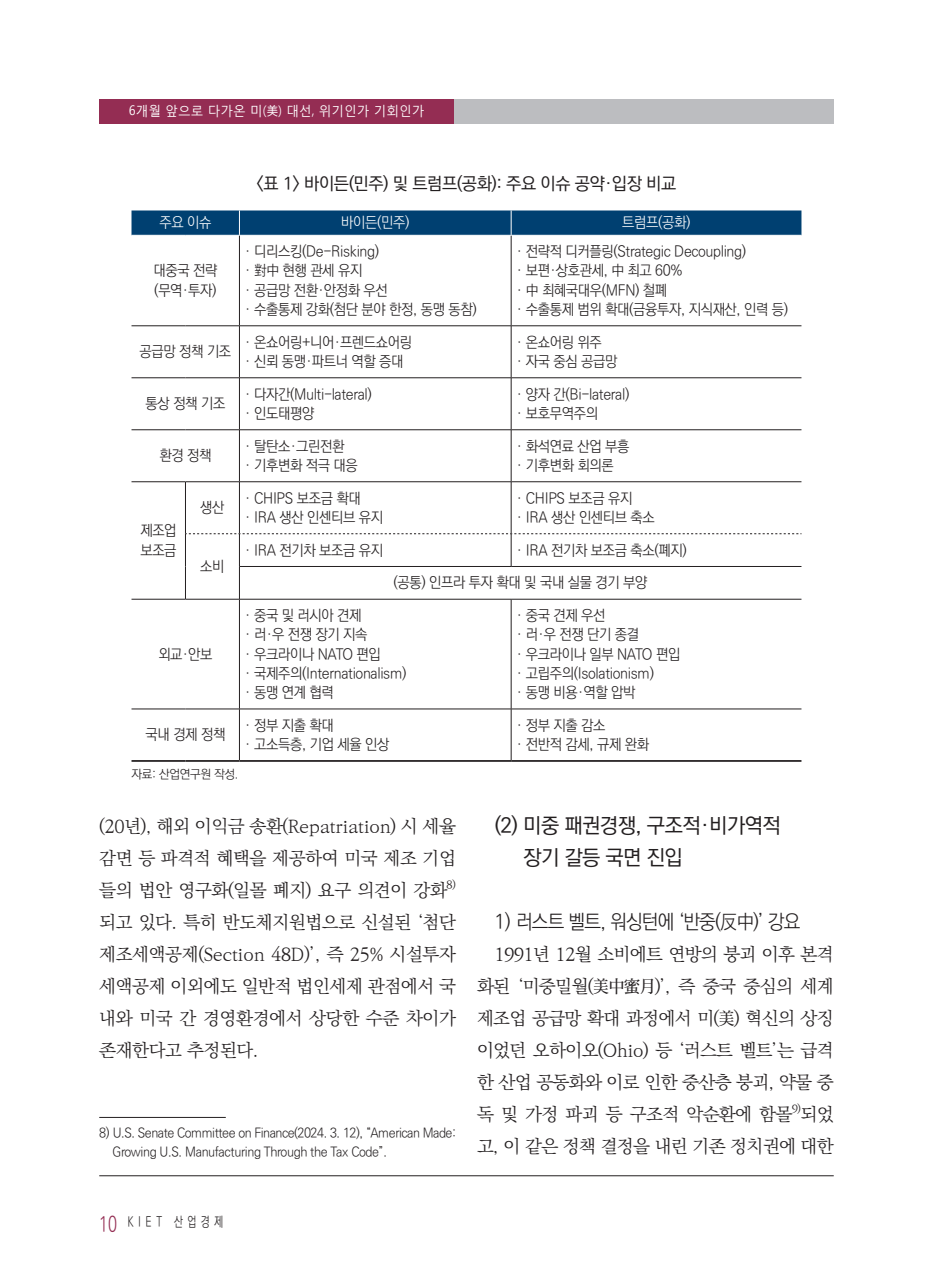
<style>
.page{position:relative;width:933px;height:1275px;background:#fff}
.page>*{position:absolute;margin:0;border:0;box-sizing:border-box;transform-origin:0 0}
._1_제목{font:21px/32px "Ko Pub Dotum PM";letter-spacing:-.025em;color:#231f20}
._1_제목-2{font:20.12px "Ko Pub Dotum PL";letter-spacing:-.04em;color:#231f20;scale:.95 1}
.본문명조{font:18.03px/32px "Ko Pub Batang PL";letter-spacing:-.025em;color:#231f20;text-align:justify}
.표-제목{font:17.5px "Ko Pub Dotum PM";letter-spacing:-.025em;color:#231f20}
.표내용{font:14.88px/19.2px "Ko Pub Dotum PL";letter-spacing:-.025em;color:#231f20;scale:.95 1}
.표-상단{font:14.88px "Ko Pub Dotum PL";letter-spacing:-.025em;color:#fff;scale:.95 1}
.t1{font:13.65px "Ko Pub Dotum PL";letter-spacing:.44em;color:#231f20;scale:.75 1}
.t2{font:13.3px "Malgun Gothic";color:#fff;scale:.95 1}
.각주{font:13.12px/19.2px "Ko Pub Dotum PL";letter-spacing:-.04em;color:#231f20;scale:.95 1}
.자료{font:12.25px "Ko Pub Dotum PL";letter-spacing:-.025em;color:#231f20}
.s1{font-family:"Ko Pub Dotum PM"}
.s2{font-size:21px;color:#942d53}
</style>
<div class="page">
<div style="left:99px;top:99px;width:734px;height:25px;background:#bcbdc0"></div>
<hr style="left:99px;top:1175px;width:734px;height:1px;background:#231f20">
<div style="left:99px;top:99px;width:355px;height:25px;background:#942d53"></div>
<hr style="left:99px;top:1117px;width:127px;height:1px;background:#231f20">
<svg style="left:131px;top:210px;width:670px;height:25px;background:#084675"></svg>
<hr style="left:239px;top:534px;width:1px;height:32px;background:#231f20">
<hr style="left:511px;top:534px;width:1px;height:32px;background:#231f20">
<hr style="left:239px;top:566px;width:272px;height:1px;background:#231f20">
<hr style="left:239px;top:567px;width:1px;height:32px;background:#231f20">
<hr style="left:511px;top:566px;width:290px;height:1px;background:#231f20">
<hr style="left:239px;top:236px;width:1px;height:90px;background:#231f20">
<hr style="left:511px;top:236px;width:1px;height:90px;background:#231f20">
<hr style="left:131px;top:325px;width:54px;height:1px;background:#231f20">
<hr style="left:185px;top:325px;width:54px;height:1px;background:#231f20">
<hr style="left:239px;top:325px;width:272px;height:1px;background:#231f20">
<hr style="left:239px;top:326px;width:1px;height:51px;background:#231f20">
<hr style="left:511px;top:325px;width:290px;height:1px;background:#231f20">
<hr style="left:511px;top:326px;width:1px;height:51px;background:#231f20">
<hr style="left:131px;top:377px;width:54px;height:1px;background:#231f20">
<hr style="left:185px;top:377px;width:54px;height:1px;background:#231f20">
<hr style="left:239px;top:377px;width:272px;height:1px;background:#231f20">
<hr style="left:239px;top:378px;width:1px;height:51px;background:#231f20">
<hr style="left:511px;top:377px;width:290px;height:1px;background:#231f20">
<hr style="left:511px;top:378px;width:1px;height:51px;background:#231f20">
<hr style="left:131px;top:429px;width:54px;height:1px;background:#231f20">
<hr style="left:185px;top:429px;width:54px;height:1px;background:#231f20">
<hr style="left:131px;top:481px;width:54px;height:1px;background:#231f20">
<hr style="left:185px;top:481px;width:54px;height:1px;background:#231f20">
<hr style="left:239px;top:429px;width:272px;height:1px;background:#231f20">
<hr style="left:239px;top:430px;width:1px;height:51px;background:#231f20">
<hr style="left:511px;top:429px;width:290px;height:1px;background:#231f20">
<hr style="left:511px;top:430px;width:1px;height:51px;background:#231f20">
<hr style="left:239px;top:481px;width:272px;height:1px;background:#231f20">
<hr style="left:239px;top:482px;width:1px;height:51px;background:#231f20">
<hr style="left:511px;top:481px;width:290px;height:1px;background:#231f20">
<hr style="left:511px;top:482px;width:1px;height:51px;background:#231f20">
<hr style="left:131px;top:599px;width:54px;height:1px;background:#231f20">
<hr style="left:185px;top:599px;width:54px;height:1px;background:#231f20">
<hr style="left:239px;top:599px;width:272px;height:1px;background:#231f20">
<hr style="left:239px;top:599px;width:1px;height:110px;background:#231f20">
<hr style="left:511px;top:599px;width:290px;height:1px;background:#231f20">
<hr style="left:511px;top:599px;width:1px;height:110px;background:#231f20">
<hr style="left:131px;top:709px;width:54px;height:1px;background:#231f20">
<hr style="left:185px;top:709px;width:54px;height:1px;background:#231f20">
<hr style="left:239px;top:709px;width:272px;height:1px;background:#231f20">
<hr style="left:239px;top:709px;width:1px;height:51px;background:#231f20">
<hr style="left:511px;top:709px;width:290px;height:1px;background:#231f20">
<hr style="left:511px;top:709px;width:1px;height:51px;background:#231f20">
<hr style="left:131px;top:760px;width:54px;height:2px;background:#231f20">
<hr style="left:185px;top:760px;width:54px;height:2px;background:#231f20">
<hr style="left:239px;top:760px;width:272px;height:2px;background:#231f20">
<hr style="left:511px;top:760px;width:290px;height:2px;background:#231f20">
<svg style="left:186px;top:533px;width:615px;height:1px"></svg>
<hr style="left:185px;top:482px;width:1px;height:52px;background:#231f20">
<hr style="left:185px;top:534px;width:1px;height:32px;background:#231f20">
<hr style="left:185px;top:566px;width:1px;height:33px;background:#231f20">
<p class="t2" style="left:129px;top:103px;width:313px">6개월 앞으로 다가온 미(<span class="s1">美</span>) 대선, 위기인가 기회인가</p>
<p class="표-제목" style="left:257px;top:175px;width:421px">&lt;표 1&gt; 바이든(민주) 및 트럼프(공화): 주요 이슈 공약·입장 비교</p>
<p class="표-상단" style="left:159px;top:215px;width:56px">주요 이슈</p>
<p class="표-상단" style="left:341px;top:215px;width:73px">바이든(민주)</p>
<p class="표-상단" style="left:622px;top:215px;width:73px">트럼프(공화)</p>
<p class="표내용" style="left:153px;top:262px;width:69px">대중국 전략</p>
<p class="표내용" style="left:154px;top:281px;width:67px">(무역·투자)</p>
<p class="표내용" style="left:244px;top:243px;width:143px">· 디리스킹(De-Risking)</p>
<p class="표내용" style="left:244px;top:262px;width:126px">· 對中 현행 관세 유지</p>
<p class="표내용" style="left:244px;top:281px;width:152px">· 공급망 전환·안정화 우선</p>
<p class="표내용" style="left:244px;top:300px;width:246px">· 수출통제 강화(첨단 분야 한정, 동맹 동참)</p>
<p class="표내용" style="left:516px;top:243px;width:244px">· 전략적 디커플링(Strategic Decoupling)</p>
<p class="표내용" style="left:516px;top:262px;width:177px">· 보편·상호관세, 中 최고 60%</p>
<p class="표내용" style="left:516px;top:281px;width:160px">· 中 최혜국대우(MFN) 철폐</p>
<p class="표내용" style="left:516px;top:300px;width:288px">· 수출통제 범위 확대(금융투자, 지식재산, 인력 등)</p>
<p class="표내용" style="left:140px;top:343px;width:98px">공급망 정책 기조</p>
<p class="표내용" style="left:146px;top:395px;width:85px">통상 정책 기조</p>
<p class="표내용" style="left:159px;top:447px;width:56px">환경 정책</p>
<p class="표내용" style="left:140px;top:522px;width:40px">제조업 보조금</p>
<p class="표내용" style="left:200px;top:499px;width:27px">생산</p>
<p class="표내용" style="left:200px;top:557px;width:27px">소비</p>
<p class="표내용" style="left:158px;top:645px;width:59px">외교·안보</p>
<p class="표내용" style="left:146px;top:726px;width:85px">국내 경제 정책</p>
<p class="자료" style="left:131px;top:768px;width:109px">자료: 산업연구원 작성.</p>
<p class="표내용" style="left:244px;top:333px;width:178px">· 온쇼어링+니어·프렌드쇼어링</p>
<p class="표내용" style="left:244px;top:352px;width:169px">· 신뢰 동맹·파트너 역할 증대</p>
<p class="표내용" style="left:516px;top:333px;width:92px">· 온쇼어링 위주</p>
<p class="표내용" style="left:516px;top:352px;width:108px">· 자국 중심 공급망</p>
<p class="표내용" style="left:244px;top:385px;width:136px">· 다자간(Multi-lateral)</p>
<p class="표내용" style="left:244px;top:404px;width:75px">· 인도태평양</p>
<p class="표내용" style="left:516px;top:385px;width:121px">· 양자 간(Bi-lateral)</p>
<p class="표내용" style="left:516px;top:404px;width:88px">· 보호무역주의</p>
<p class="표내용" style="left:244px;top:437px;width:107px">· 탈탄소·그린전환</p>
<p class="표내용" style="left:244px;top:456px;width:121px">· 기후변화 적극 대응</p>
<p class="표내용" style="left:516px;top:437px;width:121px">· 화석연료 산업 부흥</p>
<p class="표내용" style="left:516px;top:456px;width:104px">· 기후변화 회의론</p>
<p class="표내용" style="left:244px;top:489px;width:124px">· CHIPS 보조금 확대</p>
<p class="표내용" style="left:244px;top:508px;width:148px">· IRA 생산 인센티브 유지</p>
<p class="표내용" style="left:516px;top:489px;width:124px">· CHIPS 보조금 유지</p>
<p class="표내용" style="left:516px;top:508px;width:148px">· IRA 생산 인센티브 축소</p>
<p class="표내용" style="left:244px;top:541px;width:148px">· IRA 전기차 보조금 유지</p>
<p class="표내용" style="left:516px;top:541px;width:181px">· IRA 전기차 보조금 축소(폐지)</p>
<p class="표내용" style="left:393px;top:574px;width:269px">(공통) 인프라 투자 확대 및 국내 실물 경기 부양</p>
<p class="표내용" style="left:244px;top:606px;width:125px">· 중국 및 러시아 견제</p>
<p class="표내용" style="left:244px;top:626px;width:131px">· 러·우 전쟁 장기 지속</p>
<p class="표내용" style="left:244px;top:645px;width:145px">· 우크라이나 NATO 편입</p>
<p class="표내용" style="left:244px;top:664px;width:172px">· 국제주의(Internationalism)</p>
<p class="표내용" style="left:244px;top:683px;width:96px">· 동맹 연계 협력</p>
<p class="표내용" style="left:244px;top:716px;width:96px">· 정부 지출 확대</p>
<p class="표내용" style="left:244px;top:735px;width:154px">· 고소득층, 기업 세율 인상</p>
<p class="표내용" style="left:516px;top:606px;width:96px">· 중국 견제 우선</p>
<p class="표내용" style="left:516px;top:626px;width:131px">· 러·우 전쟁 단기 종결</p>
<p class="표내용" style="left:516px;top:645px;width:174px">· 우크라이나 일부 NATO 편입</p>
<p class="표내용" style="left:516px;top:664px;width:147px">· 고립주의(Isolationism)</p>
<p class="표내용" style="left:516px;top:683px;width:127px">· 동맹 비용·역할 압박</p>
<p class="표내용" style="left:516px;top:716px;width:96px">· 정부 지출 감소</p>
<p class="표내용" style="left:516px;top:735px;width:141px">· 전반적 감세, 규제 완화</p>
<p class="본문명조" style="left:99px;top:811px;width:358px">(20년), 해외 이익금 송환(Repatriation) 시 세율 감면 등 파격적 혜택을 제공하여 미국 제조 기업 들의 법안 영구화(일몰 폐지) 요구 의견이 강화<sup>8) </sup>되고 있다. 특히 반도체지원법으로 신설된 ‘첨단 제조세액공제(Section 48D)’, 즉 25% 시설투자 세액공제 이외에도 일반적 법인세제 관점에서 국 내와 미국 간 경영환경에서 상당한 수준 차이가 존재한다고 추정된다.</p>
<p class="각주" style="left:112px;top:1123px;width:363px;text-indent:-13px">8) U.S. Senate Committee on Finance(2024. 3. 12), “American Made:<br>Growing U.S. Manufacturing Through the Tax Code”.</p>
<p class="_1_제목" style="left:523px;top:810px;width:259px;text-indent:-29px">(2) 미중 패권경쟁, 구조적·비가역적 장기 갈등 국면 진입</p>
<p class="_1_제목-2" style="left:494px;top:912px;width:324px">1) 러스트 벨트, 워싱턴에 ‘반중(反中)’ 강요</p>
<p class="본문명조" style="left:477px;top:939px;width:358px;text-indent:17px">1991년 12월 소비에트 연방의 붕괴 이후 본격 화된 ‘미중밀월(美中蜜月)’, 즉 중국 중심의 세계 제조업 공급망 확대 과정에서 미(美) 혁신의 상징 이었던 오하이오(Ohio) 등 ‘러스트 벨트’는 급격 한 산업 공동화와 이로 인한 중산층 붕괴, 약물 중 독 및 가정 파괴 등 구조적 악순환에 함몰<sup>9)</sup>되었 고, 이 같은 정책 결정을 내린 기존 정치권에 대한</p>
<p class="t1" style="left:99px;top:1215px;width:167px"><span class="s2">10</span> KIET 산업경제</p>
</div>
